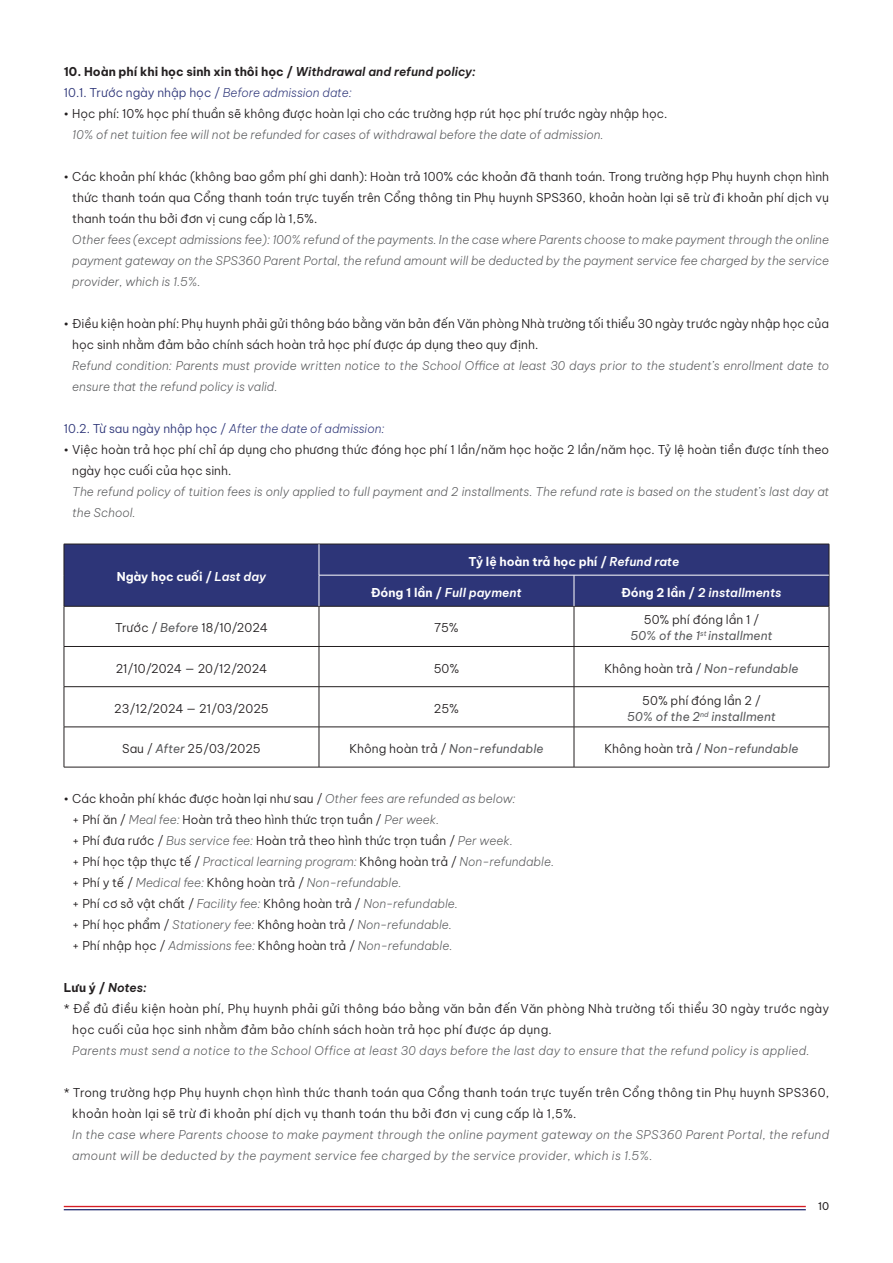
<style>
.page{position:relative;width:893px;height:1263px;background:#fff}
.page>*{position:absolute;margin:0;border:0;box-sizing:border-box;transform-origin:0 0}
.t1{font:300 12px/21px "Be Vietnam Pro";color:#231f20}
.t2{font:italic 300 12px/21px "Be Vietnam Pro";color:#57585a}
.t3{font:300 12px/21px "Be Vietnam Pro";letter-spacing:.02em;color:#231f20}
.t4{font:italic 300 12px/21px "Be Vietnam Pro";letter-spacing:.02em;color:#57585a}
.t5{font:italic 12px "Be Vietnam Pro";color:#57585a}
.t6{font:700 12px "Be Vietnam Pro";color:#231f20}
.t7{font:700 12px "Be Vietnam Pro";letter-spacing:-.005em;color:#fff}
.t8{font:italic 300 12px "Be Vietnam Pro";color:#2d3578}
.t9{font:300 12px "Be Vietnam Pro";color:#2d3578}
.t10{font:italic 600 12px "Be Vietnam Pro";color:#fff}
.t11{font:italic 600 12px "Be Vietnam Pro";letter-spacing:-.005em;color:#231f20}
.t12{font:10.5px "Be Vietnam Pro";color:#231f20}
.s1{font-weight:600;font-style:italic}
.s2{font-style:italic}
.s3{font-family:"Poppins";font-weight:400}
.s4{font-style:normal}
.s5{font-weight:700;font-style:normal}
.s6{font-weight:400;font-style:italic;color:#57585a}
.s7{font-weight:300;font-style:normal;color:#231f20}
.s8{font-style:italic;color:#57585a}
.s9{font-style:normal;color:#231f20}
</style>
<div class="page">
<div style="left:65px;top:545px;width:764px;height:61px;background:#2d3578"></div>
<hr style="left:64px;top:606px;width:1px;height:40px;background:#231f20">
<hr style="left:319px;top:606px;width:1px;height:40px;background:#231f20">
<hr style="left:574px;top:606px;width:1px;height:40px;background:#231f20">
<hr style="left:829px;top:606px;width:1px;height:40px;background:#231f20">
<hr style="left:64px;top:646px;width:255px;height:1px;background:#231f20">
<hr style="left:64px;top:647px;width:1px;height:39px;background:#231f20">
<hr style="left:319px;top:646px;width:255px;height:1px;background:#231f20">
<hr style="left:319px;top:647px;width:1px;height:39px;background:#231f20">
<hr style="left:574px;top:646px;width:255px;height:1px;background:#231f20">
<hr style="left:574px;top:647px;width:1px;height:39px;background:#231f20">
<hr style="left:829px;top:647px;width:1px;height:39px;background:#231f20">
<hr style="left:64px;top:686px;width:255px;height:1px;background:#231f20">
<hr style="left:64px;top:687px;width:1px;height:40px;background:#231f20">
<hr style="left:319px;top:686px;width:255px;height:1px;background:#231f20">
<hr style="left:319px;top:687px;width:1px;height:40px;background:#231f20">
<hr style="left:574px;top:686px;width:255px;height:1px;background:#231f20">
<hr style="left:574px;top:687px;width:1px;height:40px;background:#231f20">
<hr style="left:829px;top:687px;width:1px;height:40px;background:#231f20">
<hr style="left:64px;top:727px;width:255px;height:1px;background:#231f20">
<hr style="left:64px;top:727px;width:1px;height:40px;background:#231f20">
<hr style="left:319px;top:727px;width:255px;height:1px;background:#231f20">
<hr style="left:319px;top:727px;width:1px;height:40px;background:#231f20">
<hr style="left:574px;top:727px;width:255px;height:1px;background:#231f20">
<hr style="left:574px;top:727px;width:1px;height:40px;background:#231f20">
<hr style="left:829px;top:727px;width:1px;height:40px;background:#231f20">
<hr style="left:64px;top:767px;width:255px;height:1px;background:#231f20">
<hr style="left:319px;top:767px;width:255px;height:1px;background:#231f20">
<hr style="left:574px;top:767px;width:255px;height:1px;background:#231f20">
<hr style="left:64px;top:544px;width:1px;height:31px;background:#231f20">
<hr style="left:64px;top:575px;width:1px;height:31px;background:#231f20">
<hr style="left:64px;top:544px;width:255px;height:1px;background:#231f20">
<hr style="left:319px;top:544px;width:255px;height:1px;background:#231f20">
<hr style="left:574px;top:544px;width:255px;height:1px;background:#231f20">
<hr style="left:829px;top:544px;width:1px;height:31px;background:#231f20">
<hr style="left:829px;top:575px;width:1px;height:31px;background:#231f20">
<hr style="left:64px;top:606px;width:255px;height:1px;background:#231f20">
<hr style="left:319px;top:606px;width:255px;height:1px;background:#231f20">
<hr style="left:574px;top:606px;width:255px;height:1px;background:#231f20">
<hr style="left:319px;top:544px;width:1px;height:31px;background:#fff">
<hr style="left:319px;top:575px;width:255px;height:1px;background:#fff">
<hr style="left:319px;top:575px;width:1px;height:31px;background:#fff">
<hr style="left:574px;top:575px;width:255px;height:1px;background:#fff">
<hr style="left:574px;top:575px;width:1px;height:31px;background:#fff">
<p class="t6" style="left:64px;top:61px;width:413px">10. Hoàn phí khi học sinh xin thôi học / <span class="s1">Withdrawal and refund policy:</span></p>
<p class="t9" style="left:64px;top:83px;width:289px">10.1. Trước ngày nhập học / <span class="s2">Before admission date:</span></p>
<p class="t1" style="left:64px;top:102px;width:605px"><span class="s3">•</span> Học phí: 10% học phí thuần sẽ không được hoàn lại cho các trường hợp rút học phí trước ngày nhập học.</p>
<p class="t2" style="left:72px;top:123px;width:533px">10% of net tuition fee will not be refunded for cases of withdrawal before the date of admission.</p>
<p class="t1" style="left:72px;top:165px;width:758px;text-align:justify;text-indent:-9px"><span class="s3">•</span> Các khoản phí khác (không bao gồm phí ghi danh): Hoàn trả 100% các khoản đã thanh toán. Trong trường hợp Phụ huynh chọn hình thức thanh toán qua Cổng thanh toán trực tuyến trên Cổng thông tin Phụ huynh SPS360, khoản hoàn lại sẽ trừ đi khoản phí dịch vụ thanh toán thu bởi đơn vị cung cấp là 1,5%.</p>
<p class="t2" style="left:72px;top:228px;width:758px;text-align:justify">Other fees (except admissions fee): 100% refund of the payments. In the case where Parents choose to make payment through the online payment gateway on the SPS360 Parent Portal, the refund amount will be deducted by the payment service fee charged by the service provider, which is 1.5%.</p>
<p class="t1" style="left:72px;top:312px;width:758px;text-indent:-9px"><span class="s3">•</span> Điều kiện hoàn phí: Phụ huynh phải gửi thông báo bằng văn bản đến Văn phòng Nhà trường tối thiểu 30 ngày trước ngày nhập học của học sinh nhằm đảm bảo chính sách hoàn trả học phí được áp dụng theo quy định.</p>
<p class="t2" style="left:72px;top:354px;width:758px">Refund condition: Parents must provide written notice to the School Office at least 30 days prior to the student’s enrollment date to ensure that the refund policy is valid.</p>
<p class="t8" style="left:64px;top:419px;width:322px"><span class="s4">10.2. Từ sau ngày nhập học /</span> After the date of admission:</p>
<p class="t1" style="left:72px;top:438px;width:758px;text-indent:-9px"><span class="s3">•</span> Việc hoàn trả học phí chỉ áp dụng cho phương thức đóng học phí 1 lần/năm học hoặc 2 lần/năm học. Tỷ lệ hoàn tiền được tính theo ngày học cuối của học sinh.</p>
<p class="t2" style="left:72px;top:480px;width:758px">The refund policy of tuition fees is only applied to full payment and 2 installments. The refund rate is based on the student’s last day at the School.</p>
<p class="t7" style="left:117px;top:566px;width:151px">Ngày học cuối / <span class="s1">Last day</span></p>
<p class="t7" style="left:469px;top:551px;width:212px">Tỷ lệ hoàn trả học phí / <span class="s1">Refund rate</span></p>
<p class="t10" style="left:371px;top:582px;width:152px"><span class="s5">Đóng 1 lần /</span> Full payment</p>
<p class="t10" style="left:621px;top:582px;width:162px"><span class="s5">Đóng 2 lần /</span> 2 installments</p>
<p class="t1" style="left:115px;top:616px;width:154px">Trước / <span class="s6">Before</span> 18/10/2024</p>
<p class="t1" style="left:434px;top:616px;width:26px">75%</p>
<p class="t1" style="left:644px;top:608px;width:117px">50% phí đóng lần 1 /</p>
<p class="t5" style="left:630px;top:626px;width:143px">50% of the 1<sup>st</sup> installment</p>
<p class="t1" style="left:116px;top:657px;width:153px">21/10/2024 — 20/12/2024</p>
<p class="t1" style="left:434px;top:657px;width:27px">50%</p>
<p class="t5" style="left:604px;top:658px;width:196px"><span class="s7">Không hoàn trả /</span> Non-refundable</p>
<p class="t1" style="left:114px;top:697px;width:156px">23/12/2024 — 21/03/2025</p>
<p class="t1" style="left:434px;top:697px;width:27px">25%</p>
<p class="t1" style="left:642px;top:689px;width:120px">50% phí đóng lần 2 /</p>
<p class="t5" style="left:627px;top:707px;width:150px">50% of the 2<sup>nd</sup> installment</p>
<p class="t1" style="left:122px;top:737px;width:140px">Sau / <span class="s6">After</span> 25/03/2025</p>
<p class="t5" style="left:349px;top:739px;width:196px"><span class="s7">Không hoàn trả /</span> Non-refundable</p>
<p class="t5" style="left:604px;top:739px;width:196px"><span class="s7">Không hoàn trả /</span> Non-refundable</p>
<p class="t1" style="left:64px;top:787px;width:453px"><span class="s3">•</span> Các khoản phí khác được hoàn lại như sau / <span class="s8">Other fees are refunded as below:</span></p>
<p class="t1" style="left:72px;top:808px;width:368px">+ Phí ăn / <span class="s8">Meal fee:</span> Hoàn trả theo hình thức trọn tuần / <span class="s8">Per week.</span></p>
<p class="t1" style="left:72px;top:829px;width:442px">+ Phí đưa rước / <span class="s8">Bus service fee:</span> Hoàn trả theo hình thức trọn tuần / <span class="s8">Per week.</span></p>
<p class="t2" style="left:72px;top:850px;width:483px"><span class="s9">+ Phí học tập thực tế /</span> Practical learning program: <span class="s9">Không hoàn trả /</span> Non-refundable.</p>
<p class="t2" style="left:72px;top:871px;width:331px"><span class="s9">+ Phí y tế /</span> Medical fee: <span class="s9">Không hoàn trả /</span> Non-refundable.</p>
<p class="t1" style="left:72px;top:892px;width:387px">+ Phí cơ sở vật chất / <span class="s8">Facility fee:</span> Không hoàn trả / <span class="s8">Non-refundable.</span></p>
<p class="t2" style="left:72px;top:913px;width:381px"><span class="s9">+ Phí học phẩm /</span> Stationery fee: <span class="s9">Không hoàn trả /</span> Non-refundable.</p>
<p class="t2" style="left:72px;top:934px;width:382px"><span class="s9">+ Phí nhập học /</span> Admissions fee: <span class="s9">Không hoàn trả /</span> Non-refundable.</p>
<p class="t11" style="left:64px;top:978px;width:84px"><span class="s5">Lưu ý /</span> Notes:</p>
<p class="t3" style="left:72px;top:997px;width:758px;text-indent:-9px">* Để đủ điều kiện hoàn phí, Phụ huynh phải gửi thông báo bằng văn bản đến Văn phòng Nhà trường tối thiểu 30 ngày trước ngày học cuối của học sinh nhằm đảm bảo chính sách hoàn trả học phí được áp dụng.</p>
<p class="t4" style="left:72px;top:1039px;width:739px">Parents must send a notice to the School Office at least 30 days before the last day to ensure that the refund policy is applied.</p>
<p class="t3" style="left:72px;top:1081px;width:758px;text-indent:-9px">* Trong trường hợp Phụ huynh chọn hình thức thanh toán qua Cổng thanh toán trực tuyến trên Cổng thông tin Phụ huynh SPS360, khoản hoàn lại sẽ trừ đi khoản phí dịch vụ thanh toán thu bởi đơn vị cung cấp là 1,5%.</p>
<p class="t4" style="left:72px;top:1123px;width:758px">In the case where Parents choose to make payment through the online payment gateway on the SPS360 Parent Portal, the refund amount will be deducted by the payment service fee charged by the service provider, which is 1.5%.</p>
<p class="t12" style="left:818px;top:1197px;width:13px">10</p>
</div>
